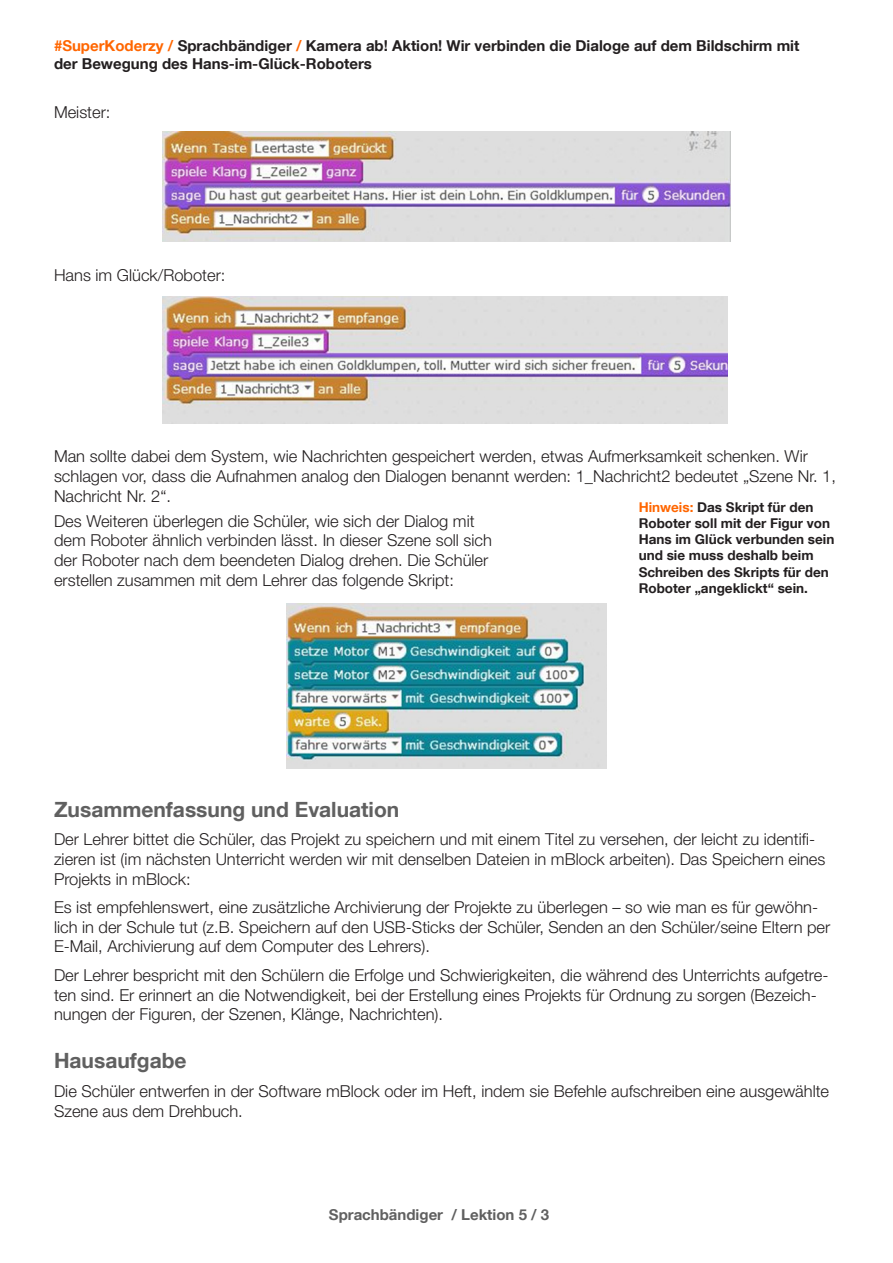
<style>
.page{position:relative;width:893px;height:1263px;background:#fff}
.page>*{position:absolute;margin:0;border:0;box-sizing:border-box;transform-origin:0 0}
.t1{font:700 21px "Helvetica Neue";color:#606060}
.t2{font:300 16.5px/19.8px "Helvetica Neue";color:#231f20}
.t3{font:700 15px/18px "Helvetica Neue";color:#231f20}
.t4{font:700 15px "Helvetica Neue";color:#606060}
.t5{font:700 13.5px/16.2px "Helvetica Neue";color:#231f20}
.s1{color:#f60}
</style>
<div class="page">
<img style="left:163px;top:131px;width:567px;height:111px">
<img style="left:163px;top:296px;width:564px;height:128px">
<img style="left:287px;top:603px;width:319px;height:165px">
<p class="t3" style="left:54px;top:36px;width:747px"><span class="s1">#SuperKoderzy /</span> Sprachbändiger <span class="s1">/</span> Kamera ab! Aktion! Wir verbinden die Dialoge auf dem Bildschirm mit der Bewegung des Hans-im-Glück-Roboters</p>
<p class="t2" style="left:54px;top:102px;width:58px">Meister:</p>
<p class="t2" style="left:54px;top:264px;width:173px">Hans im Glück/Roboter:</p>
<p class="t2" style="left:54px;top:446px;width:783px">Man sollte dabei dem System, wie Nachrichten gespeichert werden, etwas Aufmerksamkeit schenken. Wir schlagen vor, dass die Aufnahmen analog den Dialogen benannt werden: 1_Nachricht2 bedeutet „Szene Nr. 1,<br>Nachricht Nr. 2“.</p>
<p class="t5" style="left:639px;top:498px;width:197px"><span class="s1">Hinweis:</span> Das Skript für den<br>Roboter soll mit der Figur von<br>Hans im Glück verbunden sein und sie muss deshalb beim<br>Schreiben des Skripts für den<br>Roboter „angeklickt“ sein.</p>
<p class="t2" style="left:54px;top:510px;width:439px">Des Weiteren überlegen die Schüler, wie sich der Dialog mit dem Roboter ähnlich verbinden lässt. In dieser Szene soll sich der Roboter nach dem beendeten Dialog drehen. Die Schüler erstellen zusammen mit dem Lehrer das folgende Skript:</p>
<p class="t1" style="left:54px;top:796px;width:347px">Zusammenfassung und Evaluation</p>
<p class="t2" style="left:54px;top:828px;width:773px">Der Lehrer bittet die Schüler, das Projekt zu speichern und mit einem Titel zu versehen, der leicht zu identifi&shy;zieren ist (im nächsten Unterricht werden wir mit denselben Dateien in mBlock arbeiten). Das Speichern eines<br>Projekts in mBlock:</p>
<p class="t2" style="left:54px;top:896px;width:778px">Es ist empfehlenswert, eine zusätzliche Archivierung der Projekte zu überlegen – so wie man es für gewöhn&shy;lich in der Schule tut (z.B. Speichern auf den USB-Sticks der Schüler, Senden an den Schüler/seine Eltern per<br>E-Mail, Archivierung auf dem Computer des Lehrers).</p>
<p class="t2" style="left:54px;top:964px;width:776px">Der Lehrer bespricht mit den Schülern die Erfolge und Schwierigkeiten, die während des Unterrichts aufgetre&shy;ten sind. Er erinnert an die Notwendigkeit, bei der Erstellung eines Projekts für Ordnung zu sorgen (Bezeich&shy;nungen der Figuren, der Szenen, Klänge, Nachrichten).</p>
<p class="t1" style="left:54px;top:1047px;width:134px">Hausaufgabe</p>
<p class="t2" style="left:54px;top:1080px;width:777px">Die Schüler entwerfen in der Software mBlock oder im Heft, indem sie Befehle aufschreiben eine ausgewählte<br>Szene aus dem Drehbuch.</p>
<p class="t4" style="left:329px;top:1205px;width:222px">Sprachbändiger / Lektion 5 / 3</p>
</div>
